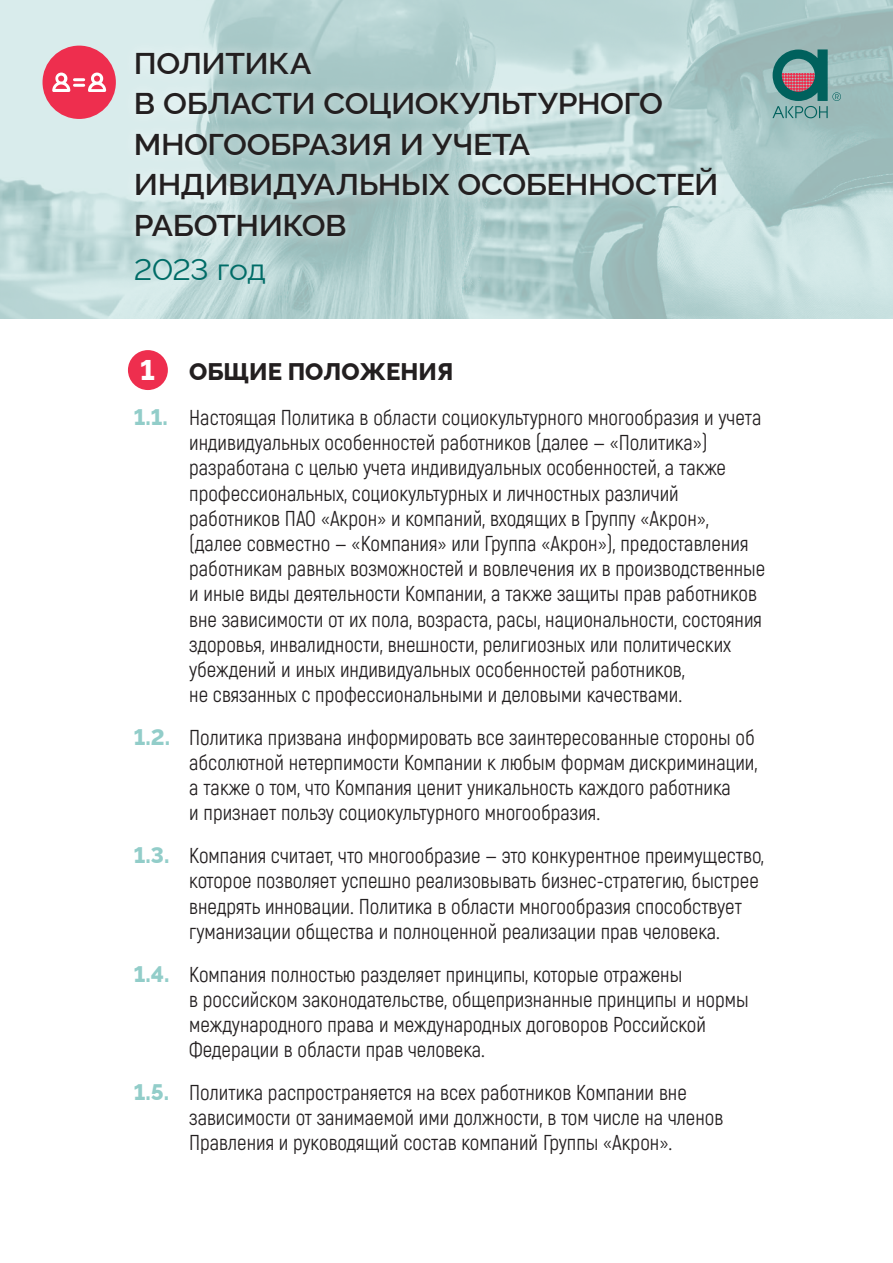
<style>
.page{position:relative;width:893px;height:1263px;background:#fff}
.page>*{position:absolute;margin:0;border:0;box-sizing:border-box;transform-origin:0 0}
.t1{font:600 30px/40.5px "Raleway";letter-spacing:-.015em;color:#231f20;scale:1.06 1}
.t2{font:30px "Raleway";letter-spacing:-.02em;color:#006c67;scale:1.06 1}
.t3{font:800 24px "Raleway";color:#231f20}
.t4{font:21px/25.2px "Akrobat";color:#231f20}
.s1{font-size:28.5px;color:#fff}
.s2{font-family:"Raleway";font-weight:800;font-size:22.5px;color:#92cdc9}
</style>
<div class="page">
<svg style="left:0;top:0;width:893px;height:318px;background:#bbd5d5"></svg>
<div style="left:128px;top:350px;width:40px;height:40px;background:#ee2e4e;border-radius:50%"></div>
<div style="left:125px;top:41px;width:602px;height:206px;background:#fff;opacity:.75"></div>
<div style="left:43px;top:46px;width:73px;height:73px;background:#ee2e4e;border-radius:50%"></div>
<svg style="left:52px;top:73px;width:54px;height:19px"></svg>
<svg style="left:772px;top:49px;width:69px;height:69px;background:#688f90"></svg>
<h1 class="t1" style="left:134px;top:40px;width:553px">ПОЛИТИКА<br>В ОБЛАСТИ СОЦИОКУЛЬТУРНОГО<br>МНОГООБРАЗИЯ И УЧЕТА<br>ИНДИВИДУАЛЬНЫХ ОСОБЕННОСТЕЙ<br>РАБОТНИКОВ</h1>
<h1 class="t2" style="left:134px;top:246px;width:126px">2023 год</h1>
<p class="t3" style="left:140px;top:353px;width:315px"><span class="s1">1</span> ОБЩИЕ ПОЛОЖЕНИЯ</p>
<p class="t4" style="left:189px;top:405px;width:578px;text-indent:-55px"><span class="s2">1.1.</span> Настоящая Политика в области социокультурного многообразия и учета индивидуальных особенностей работников (далее — «Политика») разработана с целью учета индивидуальных особенностей, а также профессиональных, социокультурных и личностных различий работников ПАО «Акрон» и компаний, входящих в Группу «Акрон», (далее совместно — «Компания» или Группа «Акрон»), предоставления работникам равных возможностей и вовлечения их в производственные и иные виды деятельности Компании, а также защиты прав работников вне зависимости от их пола, возраста, расы, национальности, состояния здоровья, инвалидности, внешности, религиозных или политических убеждений и иных индивидуальных особенностей работников,<br>не связанных с профессиональными и деловыми качествами.</p>
<p class="t4" style="left:189px;top:725px;width:570px;text-indent:-55px"><span class="s2">1.2.</span> Политика призвана информировать все заинтересованные стороны об абсолютной нетерпимости Компании к любым формам дискриминации, а также о том, что Компания ценит уникальность каждого работника<br>и признает пользу социокультурного многообразия.</p>
<p class="t4" style="left:189px;top:843px;width:576px;text-indent:-55px"><span class="s2">1.3.</span> Компания считает, что многообразие — это конкурентное преимущество, которое позволяет успешно реализовывать бизнес-стратегию, быстрее внедрять инновации. Политика в области многообразия способствует гуманизации общества и полноценной реализации прав человека.</p>
<p class="t4" style="left:189px;top:961px;width:561px;text-indent:-55px"><span class="s2">1.4.</span> Компания полностью разделяет принципы, которые отражены<br>в российском законодательстве, общепризнанные принципы и нормы международного права и международных договоров Российской Федерации в области прав человека.</p>
<p class="t4" style="left:189px;top:1080px;width:536px;text-indent:-55px"><span class="s2">1.5.</span> Политика распространяется на всех работников Компании вне зависимости от занимаемой ими должности, в том числе на членов<br>Правления и руководящий состав компаний Группы «Акрон».</p>
</div>
